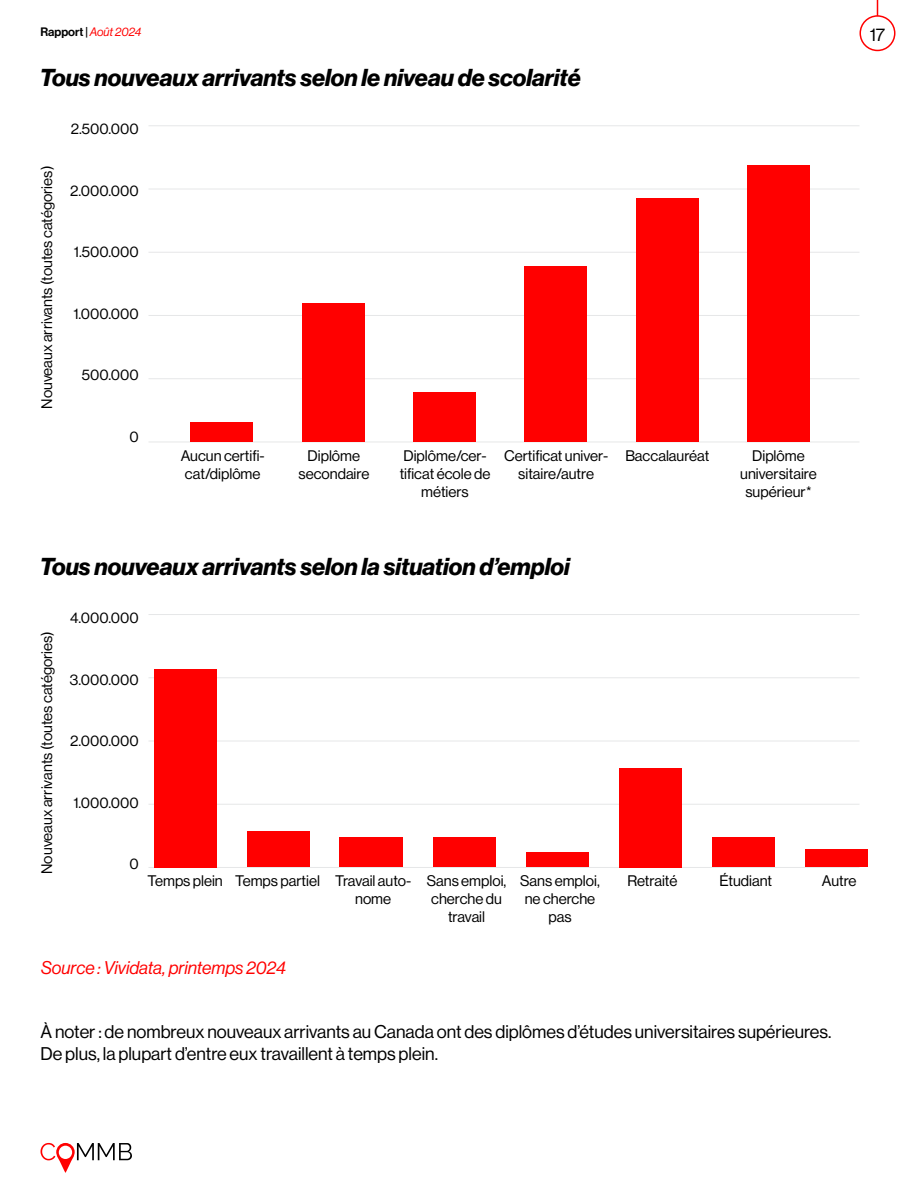
<style>
.page{position:relative;width:918px;height:1188px;background:#fff}
.page>*{position:absolute;margin:0;border:0;box-sizing:border-box;transform-origin:0 0}
.t1{font:italic 700 24px "Neue Haas Display";color:#000}
.t2{font:18px/21.6px "Neue Haas Display";color:#000}
.t3{font:italic 18px "Neue Haas Display";color:#f00}
.t4{font:15px/18px "Neue Haas Display";color:#000;text-align:center}
.t5{font:12px "Neue Haas Display Mediu";color:#000}
.s1{font-family:"Neue Haas Display";font-style:italic;color:#f00}
</style>
<div class="page">
<svg style="left:40px;top:1143px;width:92px;height:30px"></svg>
<svg style="left:877px;top:0;width:1px;height:15px"></svg>
<div style="left:860px;top:15px;width:36px;height:36px;border:2px solid #f00;border-radius:50%"></div>
<hr style="left:148px;top:804px;width:712px;height:1px;background:#e6e7e8">
<hr style="left:148px;top:677px;width:712px;height:1px;background:#e6e7e8">
<hr style="left:148px;top:867px;width:712px;height:1px;background:#e6e7e8">
<hr style="left:148px;top:741px;width:712px;height:1px;background:#e6e7e8">
<hr style="left:148px;top:614px;width:712px;height:1px;background:#e6e7e8">
<div style="left:154px;top:669px;width:63px;height:198px;background:#f00"></div>
<div style="left:247px;top:831px;width:63px;height:36px;background:#f00"></div>
<div style="left:712px;top:837px;width:63px;height:30px;background:#f00"></div>
<div style="left:805px;top:849px;width:63px;height:18px;background:#f00"></div>
<div style="left:340px;top:837px;width:63px;height:30px;background:#f00"></div>
<div style="left:433px;top:837px;width:63px;height:30px;background:#f00"></div>
<div style="left:526px;top:852px;width:63px;height:15px;background:#f00"></div>
<hr style="left:148px;top:442px;width:712px;height:1px;background:#e6e7e8">
<hr style="left:148px;top:315px;width:712px;height:1px;background:#e6e7e8">
<hr style="left:148px;top:189px;width:712px;height:1px;background:#e6e7e8">
<hr style="left:148px;top:378px;width:712px;height:1px;background:#e6e7e8">
<hr style="left:148px;top:252px;width:712px;height:1px;background:#e6e7e8">
<hr style="left:148px;top:125px;width:712px;height:1px;background:#e6e7e8">
<div style="left:190px;top:422px;width:64px;height:20px;background:#f00"></div>
<div style="left:302px;top:303px;width:63px;height:139px;background:#f00"></div>
<div style="left:413px;top:392px;width:63px;height:50px;background:#f00"></div>
<div style="left:524px;top:266px;width:63px;height:176px;background:#f00"></div>
<div style="left:636px;top:198px;width:63px;height:244px;background:#f00"></div>
<div style="left:747px;top:165px;width:63px;height:277px;background:#f00"></div>
<div style="left:619px;top:768px;width:63px;height:99px;background:#f00"></div>
<p class="t5" style="left:40px;top:24px;width:103px">Rapport | <span class="s1">Août 2024</span></p>
<p class="t1" style="left:40px;top:63px;width:543px">Tous nouveaux arrivants selon le niveau de scolarité</p>
<p class="t4" style="left:71px;top:120px;width:69px">2.500.000</p>
<p class="t4" style="left:38px;top:409px;width:244px;rotate:-90deg">Nouveaux arrivants (toutes catégories)</p>
<p class="t4" style="left:70px;top:182px;width:70px">2.000.000</p>
<p class="t4" style="left:74px;top:243px;width:66px">1.500.000</p>
<p class="t4" style="left:73px;top:305px;width:67px">1.000.000</p>
<p class="t4" style="left:82px;top:366px;width:58px">500.000</p>
<p class="t4" style="left:129px;top:428px;width:11px">0</p>
<p class="t4" style="left:504px;top:446px;width:106px">Certificat univer&shy;sitaire/autre</p>
<p class="t4" style="left:181px;top:446px;width:85px;text-align:left">Aucun certifi&shy;cat/diplôme</p>
<p class="t4" style="left:403px;top:446px;width:85px">Diplôme/cer-</p>
<p class="t4" style="left:625px;top:446px;width:86px">Baccalauréat</p>
<p class="t4" style="left:298px;top:446px;width:72px">Diplôme secondaire</p>
<p class="t4" style="left:740px;top:446px;width:78px">Diplôme universitaire supérieur*</p>
<p class="t4" style="left:400px;top:464px;width:92px">tificat école de métiers</p>
<p class="t2" style="left:870px;top:24px;width:17px">17</p>
<p class="t1" style="left:40px;top:552px;width:532px">Tous nouveaux arrivants selon la situation d’emploi</p>
<p class="t4" style="left:70px;top:609px;width:70px">4.000.000</p>
<p class="t4" style="left:38px;top:874px;width:244px;rotate:-90deg">Nouveaux arrivants (toutes catégories)</p>
<p class="t4" style="left:70px;top:671px;width:70px">3.000.000</p>
<p class="t4" style="left:70px;top:732px;width:70px">2.000.000</p>
<p class="t4" style="left:73px;top:794px;width:67px">1.000.000</p>
<p class="t4" style="left:129px;top:855px;width:11px">0</p>
<p class="t4" style="left:235px;top:872px;width:86px">Temps partiel</p>
<p class="t4" style="left:427px;top:872px;width:81px">Sans emploi,</p>
<p class="t4" style="left:627px;top:872px;width:52px">Retraité</p>
<p class="t4" style="left:719px;top:872px;width:54px">Étudiant</p>
<p class="t4" style="left:822px;top:872px;width:36px">Autre</p>
<p class="t4" style="left:431px;top:890px;width:72px">cherche du travail</p>
<p class="t4" style="left:148px;top:872px;width:77px">Temps plein</p>
<p class="t4" style="left:520px;top:872px;width:81px">Sans emploi, ne cherche pas</p>
<p class="t4" style="left:335px;top:872px;width:78px">Travail auto&shy;nome</p>
<p class="t3" style="left:41px;top:957px;width:246px">Source : Vividata, printemps 2024</p>
<p class="t2" style="left:40px;top:1021px;width:792px">À noter : de nombreux nouveaux arrivants au Canada ont des diplômes d’études universitaires supérieures.<br>De plus, la plupart d’entre eux travaillent à temps plein.</p>
</div>
